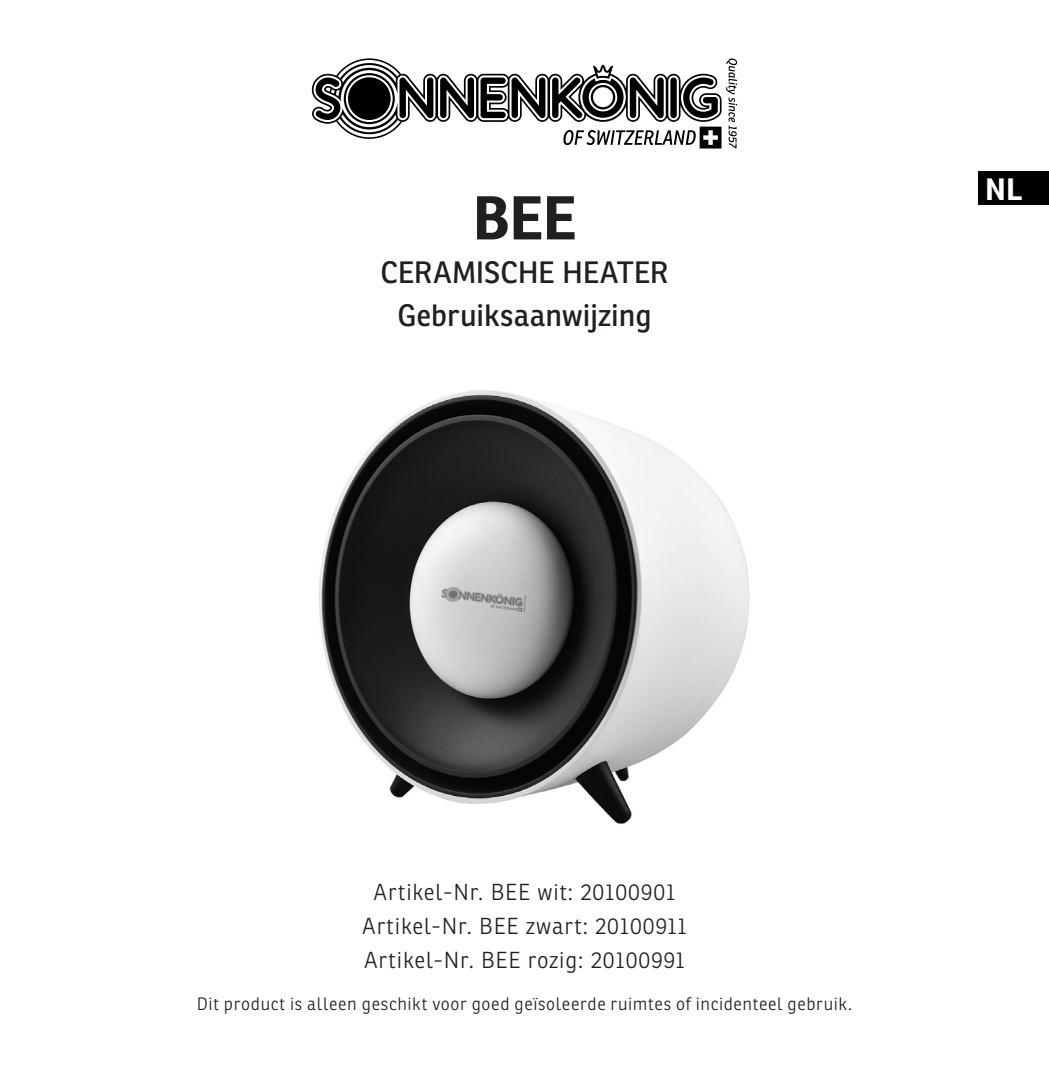
<style>
.page{position:relative;width:1049px;height:1078px;background:#fff}
.page>*{position:absolute;margin:0;border:0;box-sizing:border-box;transform-origin:0 0}
.t1{font:700 60px "Ronnia";color:#231f20}
.t2{font:30px/43px "Ronnia";letter-spacing:-.005em;color:#231f20;text-align:center}
.t3{font:700 30px "Ronnia";color:#fff}
.t4{font:300 22.5px/34px "Ronnia";letter-spacing:.04em;color:#231f20;text-align:center}
.t5{font:300 17.5px "Ronnia";letter-spacing:.035em;color:#231f20}
</style>
<div class="page">
<div style="left:978px;top:171px;width:71px;height:34px;background:#000"></div>
<img style="left:319px;top:389px;width:431px;height:435px">
<svg style="left:312px;top:58px;width:425px;height:90px"></svg>
<h1 class="t1" style="left:473px;top:180px;width:105px">BEE</h1>
<h2 class="t2" style="left:380px;top:250px;width:290px">CERAMISCHE HEATER<br>Gebruiksaanwijzing</h2>
<h2 class="t3" style="left:985px;top:170px;width:39px">NL</h2>
<p class="t4" style="left:362px;top:874px;width:326px">Artikel-Nr. BEE wit: 20100901<br>Artikel-Nr. BEE zwart: 20100911<br>Artikel-Nr. BEE rozig: 20100991</p>
<p class="t5" style="left:197px;top:992px;width:657px">Dit product is alleen geschikt voor goed geïsoleerde ruimtes of incidenteel gebruik.</p>
</div>
